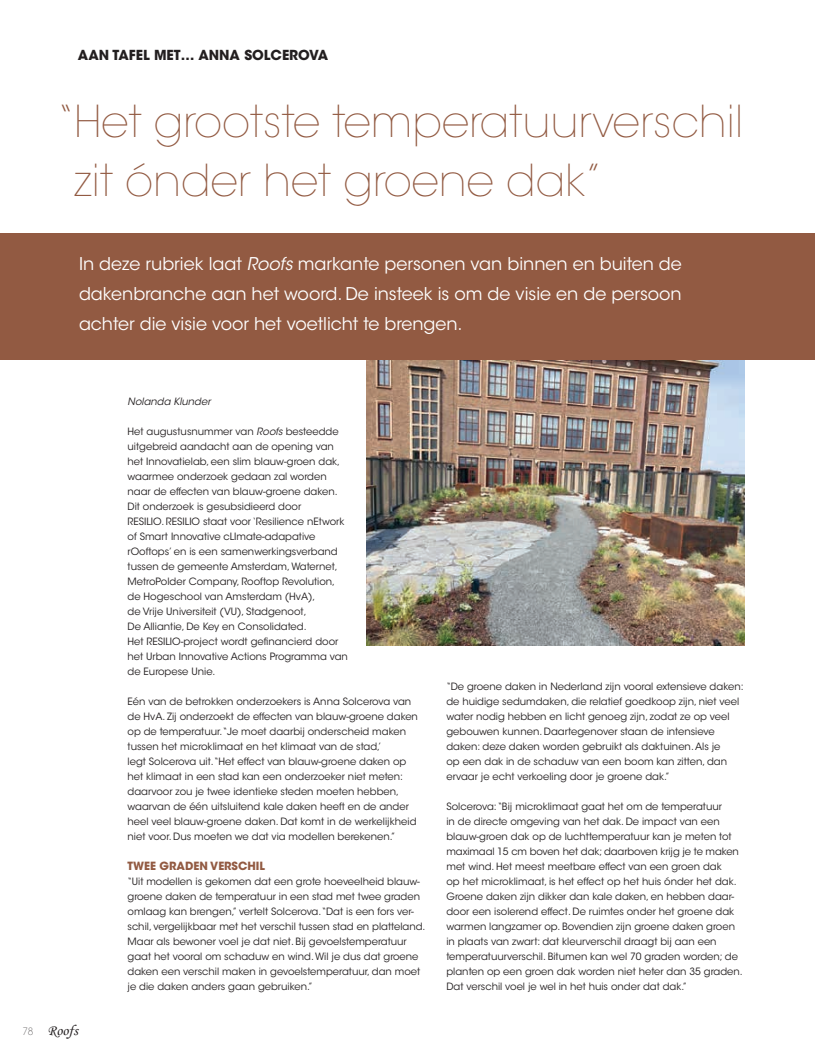
<style>
.page{position:relative;width:815px;height:1063px;background:#fff}
.page>*{position:absolute;margin:0;border:0;box-sizing:border-box;transform-origin:0 0}
.t1{font:200 43.75px/58.8px "ITC Avant Garde Std";color:#925a42}
.t2{font:17.5px/30px "ITC Avant Garde Std";color:#fff;text-align:justify}
.t3{font:15px "Monotype Corsiva";color:#231f20}
.t4{font:700 13.75px "ITC Avant Garde Std";color:#231f20}
.t5{font:700 11.25px "ITC Avant Garde Std";color:#925a42}
.t6{font:10px/15px "ITC Avant Garde Std";color:#231f20}
.t7{font:italic 10px "ITC Avant Garde Std";color:#231f20}
.s1{font-style:italic}
.s2{font-family:"ITC Avant Garde Std";font-weight:200;font-size:10px}
</style>
<div class="page">
<div style="left:0;top:233px;width:815px;height:127px;background:#925a42"></div>
<img style="left:366px;top:360px;width:378px;height:285px">
<h3 class="t4" style="left:78px;top:46px;width:252px">AAN TAFEL MET… ANNA SOLCEROVA</h3>
<h1 class="t1" style="left:74px;top:93px;width:670px;text-indent:-16px">“Het grootste temperatuurverschil zit ónder het groene dak”</h1>
<h2 class="t2" style="left:79px;top:249px;width:604px">In deze rubriek laat <span class="s1">Roofs</span> markante personen van binnen en buiten de dakenbranche aan het woord. De insteek is om de visie en de persoon achter die visie voor het voetlicht te brengen.</h2>
<h3 class="t3" style="left:22px;top:1021px;width:57px"><span class="s2">78</span> Roofs</h3>
<p class="t7" style="left:128px;top:395px;width:85px">Nolanda Klunder</p>
<p class="t6" style="left:128px;top:424px;width:222px">Het augustusnummer van <span class="s1">Roofs</span> besteedde uitgebreid aandacht aan de opening van het Innovatielab, een slim blauw-groen dak, waarmee onderzoek gedaan zal worden naar de effecten van blauw-groene daken.<br>Dit onderzoek is gesubsidieerd door<br>RESILIO. RESILIO staat voor ‘Resilience nEtwork of Smart Innovative cLImate-adapative rOoftops’ en is een samenwerkingsverband tussen de gemeente Amsterdam, Waternet, MetroPolder Company, Rooftop Revolution, de Hogeschool van Amsterdam (HvA),<br>de Vrije Universiteit (VU), Stadgenoot,<br>De Alliantie, De Key en Consolidated.<br>Het RESILIO-project wordt gefinancierd door het Urban Innovative Actions Programma van de Europese Unie.</p>
<p class="t6" style="left:128px;top:694px;width:292px">Eén van de betrokken onderzoekers is Anna Solcerova van de HvA. Zij onderzoekt de effecten van blauw-groene daken op de temperatuur.“Je moet daarbij onderscheid maken tussen het microklimaat en het klimaat van de stad,’<br>legt Solcerova uit.“Het effect van blauw-groene daken op het klimaat in een stad kan een onderzoeker niet meten: daarvoor zou je twee identieke steden moeten hebben, waarvan de één uitsluitend kale daken heeft en de ander heel veel blauw-groene daken. Dat komt in de werkelijkheid niet voor. Dus moeten we dat via modellen berekenen.”</p>
<p class="t5" style="left:128px;top:859px;width:139px">TWEE GRADEN VERSCHIL</p>
<p class="t6" style="left:128px;top:874px;width:299px">“Uit modellen is gekomen dat een grote hoeveelheid blauw&shy;groene daken de temperatuur in een stad met twee graden omlaag kan brengen,” vertelt Solcerova.“Dat is een fors ver&shy;schil, vergelijkbaar met het verschil tussen stad en platteland.<br>Maar als bewoner voel je dat niet. Bij gevoelstemperatuur gaat het vooral om schaduw en wind. Wil je dus dat groene daken een verschil maken in gevoelstemperatuur, dan moet je die daken anders gaan gebruiken.”</p>
<p class="t6" style="left:446px;top:679px;width:299px">“De groene daken in Nederland zijn vooral extensieve daken: de huidige sedumdaken, die relatief goedkoop zijn, niet veel water nodig hebben en licht genoeg zijn, zodat ze op veel gebouwen kunnen. Daartegenover staan de intensieve daken: deze daken worden gebruikt als daktuinen. Als je<br>op een dak in de schaduw van een boom kan zitten, dan ervaar je echt verkoeling door je groene dak.”</p>
<p class="t6" style="left:446px;top:799px;width:298px">Solcerova: “Bij microklimaat gaat het om de temperatuur<br>in de directe omgeving van het dak. De impact van een blauw-groen dak op de luchttemperatuur kan je meten tot maximaal 15 cm boven het dak; daarboven krijg je te maken met wind. Het meest meetbare effect van een groen dak<br>op het microklimaat, is het effect op het huis ónder het dak.<br>Groene daken zijn dikker dan kale daken, en hebben daar&shy;door een isolerend effect. De ruimtes onder het groene dak warmen langzamer op. Bovendien zijn groene daken groen in plaats van zwart: dat kleurverschil draagt bij aan een temperatuurverschil. Bitumen kan wel 70 graden worden; de planten op een groen dak worden niet heter dan 35 graden.<br>Dat verschil voel je wel in het huis onder dat dak.”</p>
</div>
